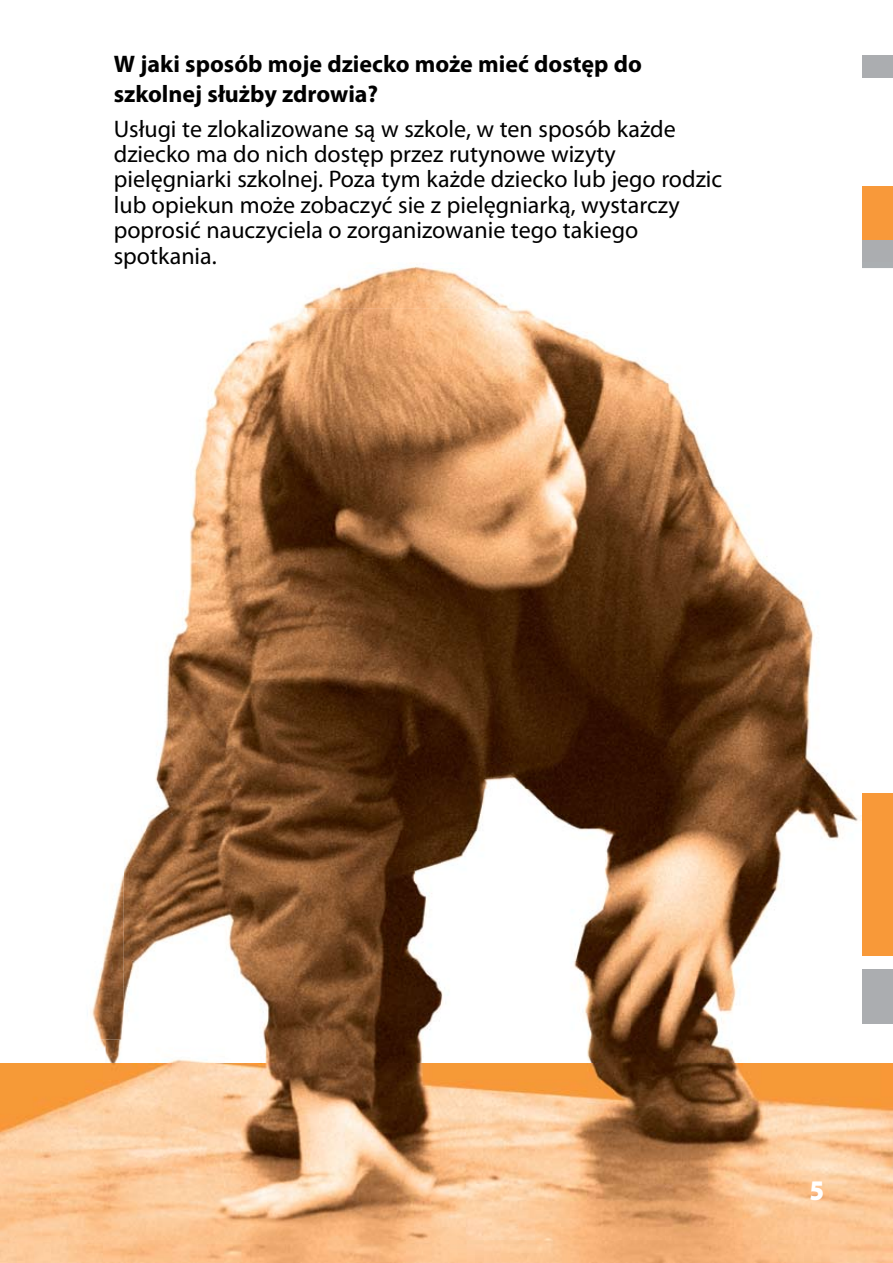
<style>
.page{position:relative;width:893px;height:1263px;background:#fff}
.page>*{position:absolute;margin:0;border:0;box-sizing:border-box;transform-origin:0 0}
.t1{font:900 28.5px "Myriad Pro";color:#fff;scale:.9 1}
.t2{font:24px/25.5px "Myriad Pro";color:#000}
.t3{font:700 24px/30px "Myriad Pro";color:#000}
</style>
<div class="page">
<div style="left:862px;top:24px;width:31px;height:54px;background:#abadb0"></div>
<div style="left:862px;top:186px;width:31px;height:54px;background:#f8993a"></div>
<div style="left:862px;top:240px;width:31px;height:56px;background:#abadb0"></div>
<img style="left:155px;top:266px;width:474px;height:523px">
<img style="left:629px;top:359px;width:264px;height:704px">
<img style="left:106px;top:789px;width:524px;height:274px">
<img style="left:99px;top:1040px;width:7px;height:14px">
<img style="left:52px;top:1239px;width:841px;height:24px">
<img style="left:0;top:1063px;width:893px;height:176px">
<div style="left:862px;top:969px;width:31px;height:54px;background:#abadb0"></div>
<img style="left:155px;top:268px;width:738px;height:40px">
<div style="left:862px;top:793px;width:31px;height:162px;background:#f89939"></div>
<img style="left:90px;top:789px;width:34px;height:251px">
<div style="left:0;top:0;width:893px;height:54px;background:#fff"></div>
<p class="t3" style="left:114px;top:48px;width:530px">W jaki sposób moje dziecko może mieć dostęp do szkolnej służby zdrowia?</p>
<p class="t2" style="left:114px;top:115px;width:610px">Usługi te zlokalizowane są w szkole, w ten sposób każde dziecko ma do nich dostęp przez rutynowe wizyty pielęgniarki szkolnej. Poza tym każde dziecko lub jego rodzic lub opiekun może zobaczyć sie z pielęgniarką, wystarczy poprosić nauczyciela o zorganizowanie tego takiego spotkania.</p>
<p class="t1" style="left:809px;top:1174px;width:18px">5</p>
</div>
